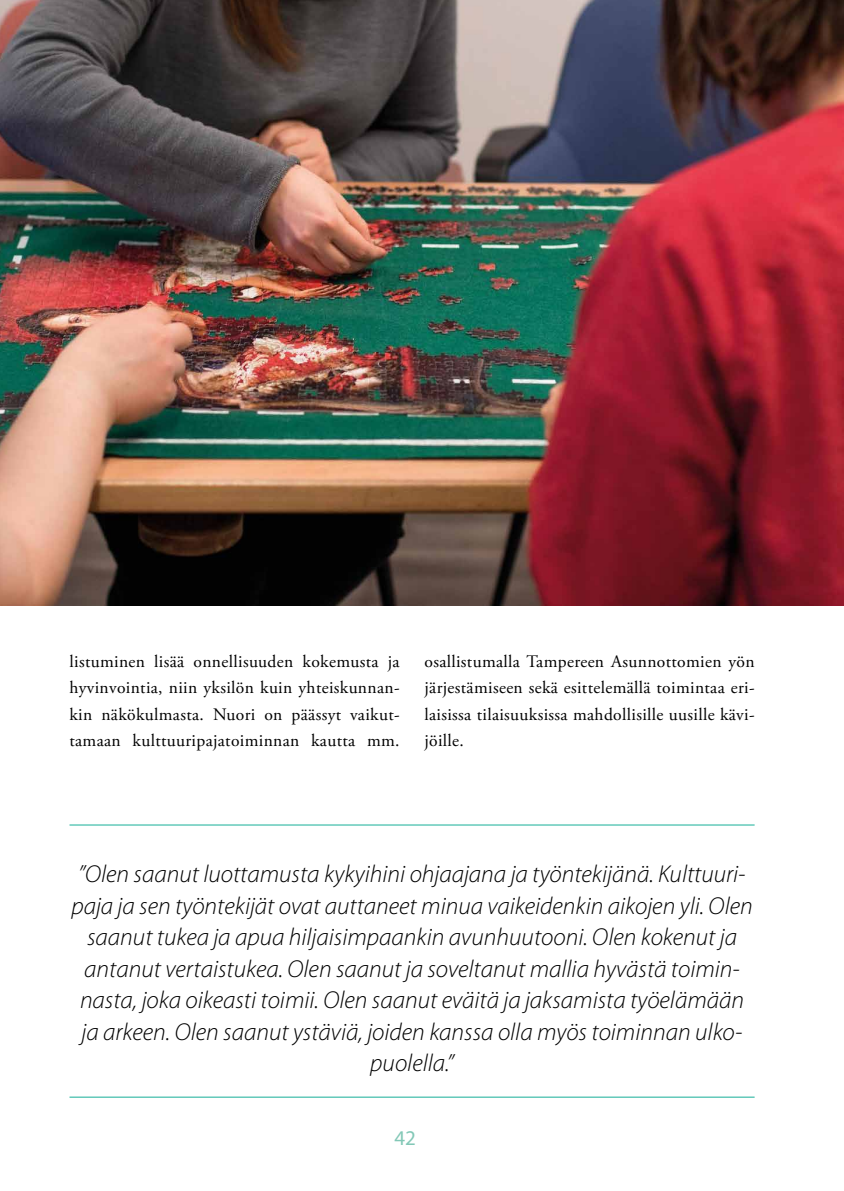
<style>
.page{position:relative;width:844px;height:1191px;background:#fff}
.page>*{position:absolute;margin:0;border:0;box-sizing:border-box;transform-origin:0 0}
.t1{font:italic 300 24.5px/31.5px "Myriad Pro";color:#000;text-align:center}
.t2{font:21px "Myriad Pro";color:#83c8b7}
.t3{font:17.5px/26.2px "Adobe Garamond Pro";letter-spacing:.02em;color:#000;text-align:justify}
</style>
<div class="page">
<img style="left:0;top:0;width:843px;height:605px">
<hr style="left:69px;top:824px;width:685px;height:1px;background:#15af97">
<hr style="left:69px;top:1096px;width:685px;height:1px;background:#15af97">
<p class="t3" style="left:69px;top:649px;width:331px">listuminen lisää onnellisuuden kokemusta ja hyvinvointia, niin yksilön kuin yhteiskunnan&shy;kin näkökulmasta. Nuori on päässyt vaikut&shy;tamaan kulttuuripajatoiminnan kautta mm.</p>
<p class="t3" style="left:424px;top:649px;width:331px">osallistumalla Tampereen Asunnottomien yön järjestämiseen sekä esittelemällä toimintaa eri&shy;laisissa tilaisuuksissa mahdollisille uusille kävi&shy;jöille.</p>
<p class="t1" style="left:71px;top:859px;width:682px">”Olen saanut luottamusta kykyihini ohjaajana ja työntekijänä. Kulttuuri&shy;paja ja sen työntekijät ovat auttaneet minua vaikeidenkin aikojen yli. Olen saanut tukea ja apua hiljaisimpaankin avunhuutooni. Olen kokenut ja antanut vertaistukea. Olen saanut ja soveltanut mallia hyvästä toimin&shy;nasta, joka oikeasti toimii. Olen saanut eväitä ja jaksamista työelämään ja arkeen. Olen saanut ystäviä, joiden kanssa olla myös toiminnan ulko&shy;puolella.”</p>
<p class="t2" style="left:394px;top:1126px;width:23px">42</p>
</div>
